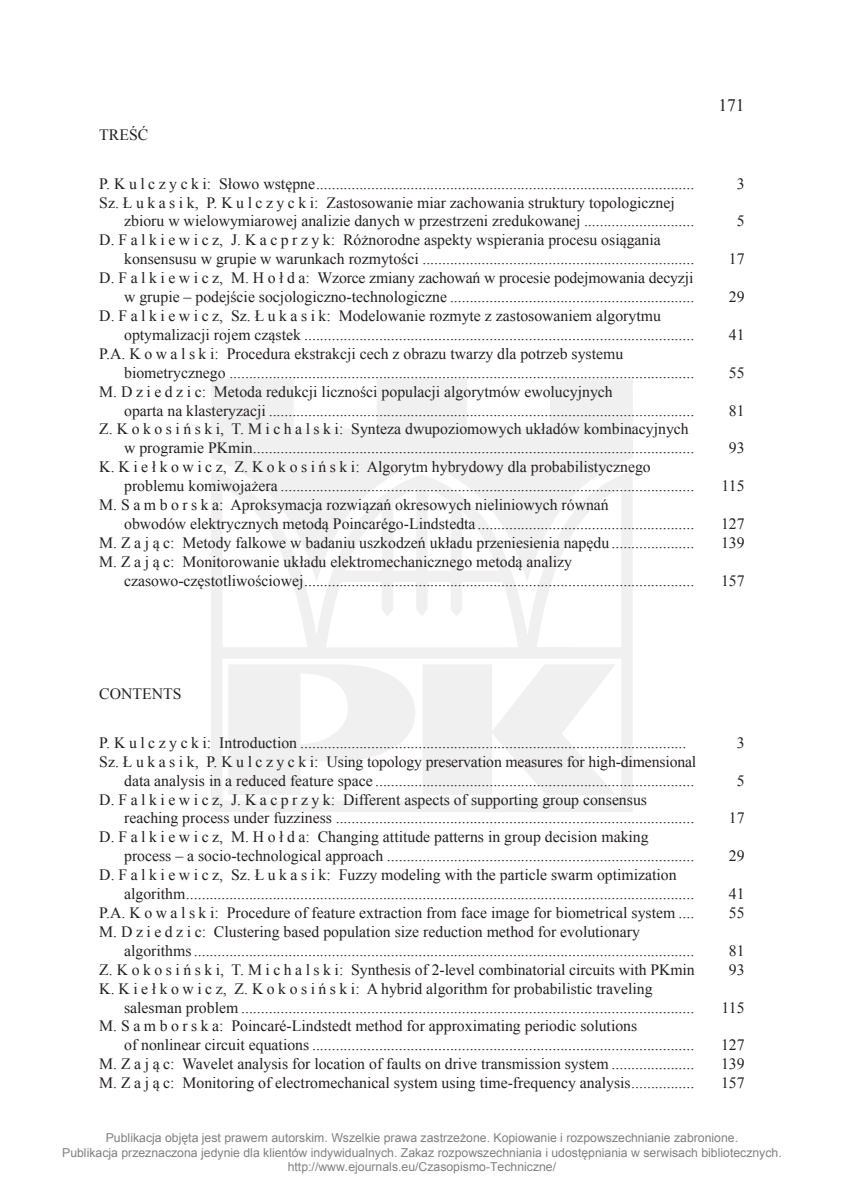
<style>
.page{position:relative;width:844px;height:1191px;background:#fff}
.page>*{position:absolute;margin:0;border:0;box-sizing:border-box;transform-origin:0 0}
.t1{font:17.5px "Times New Roman";color:#231f20}
.t2{font:15.75px/18.9px "Times New Roman";color:#231f20}
.t3{font:12.25px/14.7px "Arial";color:#808080;text-align:center}
</style>
<div class="page">
<svg style="left:211px;top:379px;width:421px;height:433px;fill:#eff0ef"></svg>
<p class="t1" style="left:718px;top:94px;width:28px">171</p>
<p class="t2" style="left:99px;top:125px;width:51px">TREŚĆ</p>
<p class="t2" style="left:99px;top:174px;width:596px">P. K u l c z y c k i: Słowo wstępne................................................................................................</p>
<p class="t2" style="left:736px;top:174px;width:9px">3</p>
<p class="t2" style="left:124px;top:192px;width:571px;text-indent:-25px">Sz. Ł u k a s i k, P. K u l c z y c k i: Zastosowanie miar zachowania struktury topologicznej zbioru w wielowymiarowej analizie danych w przestrzeni zredukowanej ............................</p>
<p class="t2" style="left:736px;top:211px;width:9px">5</p>
<p class="t2" style="left:124px;top:230px;width:571px;text-indent:-25px">D. F a l k i e w i c z, J. K a c p r z y k: Różnorodne aspekty wspierania procesu osiągania konsensusu w grupie w warunkach rozmytości .....................................................................</p>
<p class="t2" style="left:99px;top:268px;width:596px;text-align:right">D. F a l k i e w i c z, M. H o ł d a: Wzorce zmiany zachowań w procesie podejmowania decyzji w grupie – podejście socjologiczno-technologiczne ..............................................................</p>
<p class="t2" style="left:124px;top:306px;width:571px;text-indent:-25px">D. F a l k i e w i c z, Sz. Ł u k a s i k: Modelowanie rozmyte z zastosowaniem algorytmu optymalizacji rojem cząstek ...................................................................................................</p>
<p class="t2" style="left:124px;top:344px;width:571px;text-indent:-25px">P.A. K o w a l s k i: Procedura ekstrakcji cech z obrazu twarzy dla potrzeb systemu biometrycznego ......................................................................................................................</p>
<p class="t2" style="left:124px;top:381px;width:571px;text-indent:-25px">M. D z i e d z i c: Metoda redukcji liczności populacji algorytmów ewolucyjnych<br>oparta na klasteryzacji ............................................................................................................</p>
<p class="t2" style="left:124px;top:419px;width:571px;text-indent:-25px">Z. K o k o s i ń s k i, T. M i c h a l s k i: Synteza dwupoziomowych układów kombinacyjnych w programie PKmin................................................................................................................</p>
<p class="t2" style="left:124px;top:457px;width:571px;text-indent:-25px">K. K i e ł k o w i c z, Z. K o k o s i ń s k i: Algorytm hybrydowy dla probabilistycznego problemu komiwojażera .........................................................................................................</p>
<p class="t2" style="left:124px;top:495px;width:571px;text-indent:-25px">M. S a m b o r s k a: Aproksymacja rozwiązań okresowych nieliniowych równań<br>obwodów elektrycznych metodą Poincarégo-Lindstedta .......................................................</p>
<p class="t2" style="left:728px;top:249px;width:17px">17</p>
<p class="t2" style="left:728px;top:287px;width:17px">29</p>
<p class="t2" style="left:728px;top:325px;width:17px">41</p>
<p class="t2" style="left:728px;top:363px;width:17px">55</p>
<p class="t2" style="left:728px;top:400px;width:17px">81</p>
<p class="t2" style="left:728px;top:438px;width:17px">93</p>
<p class="t2" style="left:721px;top:476px;width:25px">115</p>
<p class="t2" style="left:720px;top:514px;width:25px">127</p>
<p class="t2" style="left:99px;top:533px;width:596px">M. Z a j ą c: Metody falkowe w badaniu uszkodzeń układu przeniesienia napędu .....................</p>
<p class="t2" style="left:720px;top:533px;width:25px">139</p>
<p class="t2" style="left:124px;top:552px;width:571px;text-indent:-25px">M. Z a j ą c: Monitorowanie układu elektromechanicznego metodą analizy czasowo-częstotliwościowej...................................................................................................</p>
<p class="t2" style="left:720px;top:570px;width:25px">157</p>
<p class="t2" style="left:99px;top:684px;width:84px">CONTENTS</p>
<p class="t2" style="left:99px;top:733px;width:588px">P. K u l c z y c k i: Introduction ..................................................................................................</p>
<p class="t2" style="left:736px;top:733px;width:9px">3</p>
<p class="t2" style="left:99px;top:751px;width:598px;text-align:right">Sz. Ł u k a s i k, P. K u l c z y c k i: Using topology preservation measures for high-dimensional data analysis in a reduced feature space .................................................................................</p>
<p class="t2" style="left:736px;top:770px;width:9px">5</p>
<p class="t2" style="left:124px;top:789px;width:571px;text-indent:-25px">D. F a l k i e w i c z, J. K a c p r z y k: Different aspects of supporting group consensus reaching process under fuzziness ...........................................................................................</p>
<p class="t2" style="left:124px;top:827px;width:571px;text-indent:-25px">D. F a l k i e w i c z, M. H o ł d a: Changing attitude patterns in group decision making process – a socio-technological approach ..............................................................................</p>
<p class="t2" style="left:124px;top:865px;width:571px;text-indent:-25px">D. F a l k i e w i c z, Sz. Ł u k a s i k: Fuzzy modeling with the particle swarm optimization algorithm.................................................................................................................................</p>
<p class="t2" style="left:728px;top:808px;width:17px">17</p>
<p class="t2" style="left:728px;top:846px;width:17px">29</p>
<p class="t2" style="left:728px;top:884px;width:17px">41</p>
<p class="t2" style="left:99px;top:903px;width:596px">P.A. K o w a l s k i: Procedure of feature extraction from face image for biometrical system ....</p>
<p class="t2" style="left:728px;top:903px;width:17px">55</p>
<p class="t2" style="left:124px;top:922px;width:571px;text-indent:-25px">M. D z i e d z i c: Clustering based population size reduction method for evolutionary algorithms...............................................................................................................................</p>
<p class="t2" style="left:728px;top:940px;width:17px">81</p>
<p class="t2" style="left:99px;top:959px;width:596px">Z. K o k o s i ń s k i, T. M i c h a l s k i: Synthesis of 2-level combinatorial circuits with PKmin</p>
<p class="t2" style="left:728px;top:959px;width:17px">93</p>
<p class="t2" style="left:124px;top:978px;width:571px;text-indent:-25px">K. K i e ł k o w i c z, Z. K o k o s i ń s k i: A hybrid algorithm for probabilistic traveling salesman problem ...................................................................................................................</p>
<p class="t2" style="left:721px;top:997px;width:25px">115</p>
<p class="t2" style="left:124px;top:1016px;width:571px;text-indent:-25px">M. S a m b o r s k a: Poincaré-Lindstedt method for approximating periodic solutions<br>of nonlinear circuit equations .................................................................................................</p>
<p class="t2" style="left:720px;top:1035px;width:25px">127</p>
<p class="t2" style="left:99px;top:1054px;width:596px">M. Z a j ą c: Wavelet analysis for location of faults on drive transmission system .....................</p>
<p class="t2" style="left:720px;top:1054px;width:25px">139</p>
<p class="t2" style="left:99px;top:1073px;width:596px">M. Z a j ą c: Monitoring of electromechanical system using time-frequency analysis................</p>
<p class="t2" style="left:720px;top:1073px;width:25px">157</p>
<p class="t3" style="left:62px;top:1130px;width:721px">Publikacja objęta jest prawem autorskim. Wszelkie prawa zastrzeżone. Kopiowanie i rozpowszechnianie zabronione.<br>Publikacja przeznaczona jedynie dla klientów indywidualnych. Zakaz rozpowszechniania i udostępniania w serwisach bibliotecznych. http://www.ejournals.eu/Czasopismo-Techniczne/</p>
</div>
